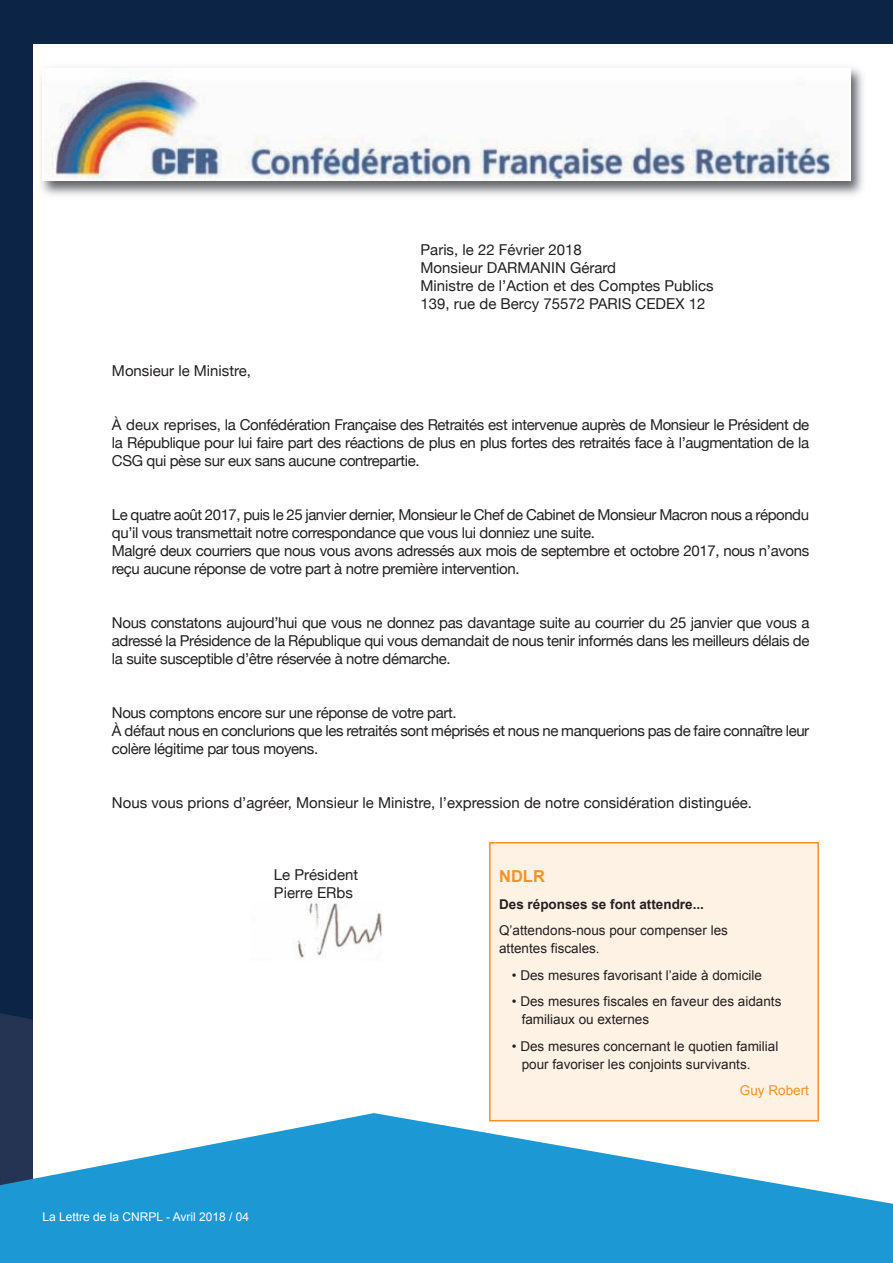
<style>
.page{position:relative;width:893px;height:1263px;background:#0c2445}
.page>*{position:absolute;margin:0;border:0;box-sizing:border-box;transform-origin:0 0}
.t1{font:700 16.5px "Arial";color:#f49225}
.t2{font:15px/18px "Helvetica Neue";letter-spacing:-.025em;color:#231f20;text-align:justify}
.t3{font:15px/18px "Helvetica Neue";color:#231f20}
.t4{font:13.5px/18px "Arial";color:#231f20}
.t5{font:700 13.5px "Arial";color:#231f20}
.t6{font:13.5px "Arial";color:#f49225}
.t7{font:12px "Arial";color:#fff}
</style>
<div class="page">
<div style="left:33px;top:44px;width:860px;height:1204px;background:#fff"></div>
<svg style="left:0;top:1113px;width:893px;height:150px;fill:#1c98d4"></svg>
<div style="left:489px;top:842px;width:330px;height:279px;border:2px solid #f49225"></div>
<img style="left:41px;top:67px;width:822px;height:129px">
<img style="left:43px;top:68px;width:807px;height:113px">
<img style="left:292px;top:902px;width:90px;height:56px">
<p class="t3" style="left:421px;top:241px;width:295px">Paris, le 22 Février 2018<br>Monsieur DARMANIN Gérard<br>Ministre de l’Action et des Comptes Publics<br>139, rue de Bercy 75572 PARIS CEDEX 12</p>
<p class="t3" style="left:112px;top:362px;width:141px">Monsieur le Ministre,</p>
<p class="t2" style="left:112px;top:416px;width:699px">à deux reprises, la Confédération Française des Retraités est intervenue auprès de Monsieur le Président de la République pour lui faire part des réactions de plus en plus fortes des retraités face à l’augmentation de la CSG qui pèse sur eux sans aucune contrepartie.</p>
<p class="t2" style="left:112px;top:506px;width:699px;text-align:left">Le quatre août 2017, puis le 25 janvier dernier, Monsieur le Chef de Cabinet de Monsieur Macron nous a répondu qu’il vous transmettait notre correspondance que vous lui donniez une suite.<br>Malgré deux courriers que nous vous avons adressés aux mois de septembre et octobre 2017, nous n’avons reçu aucune réponse de votre part à notre première intervention.</p>
<p class="t2" style="left:112px;top:614px;width:699px">Nous constatons aujourd’hui que vous ne donnez pas davantage suite au courrier du 25 janvier que vous a adressé la Présidence de la République qui vous demandait de nous tenir informés dans les meilleurs délais de la suite susceptible d’être réservée à notre démarche.</p>
<p class="t2" style="left:112px;top:704px;width:699px;text-align:left">Nous comptons encore sur une réponse de votre part.<br>à défaut nous en conclurions que les retraités sont méprisés et nous ne manquerions pas de faire connaître leur colère légitime par tous moyens.</p>
<p class="t3" style="left:112px;top:794px;width:642px">Nous vous prions d’agréer, Monsieur le Ministre, l’expression de notre considération distinguée.</p>
<p class="t3" style="left:274px;top:866px;width:86px">Le Président<br>Pierre ERbs</p>
<p class="t7" style="left:43px;top:1210px;width:208px">La Lettre de la cNrPL - Avril 2018 / 04</p>
<p class="t1" style="left:499px;top:867px;width:47px">NDLR</p>
<p class="t5" style="left:499px;top:896px;width:206px">Des réponses se font attendre...</p>
<p class="t4" style="left:499px;top:921px;width:230px">q’attendons-nous pour compenser les attentes fiscales.</p>
<p class="t4" style="left:512px;top:966px;width:252px">• des mesures favorisant l’aide à domicile</p>
<p class="t4" style="left:522px;top:992px;width:261px;text-indent:-10px">• des mesures fiscales en faveur des aidants familiaux ou externes</p>
<p class="t4" style="left:522px;top:1037px;width:258px;text-indent:-10px">• des mesures concernant le quotien familial pour favoriser les conjoints survivants.</p>
<p class="t6" style="left:740px;top:1083px;width:71px">guy robert</p>
</div>
